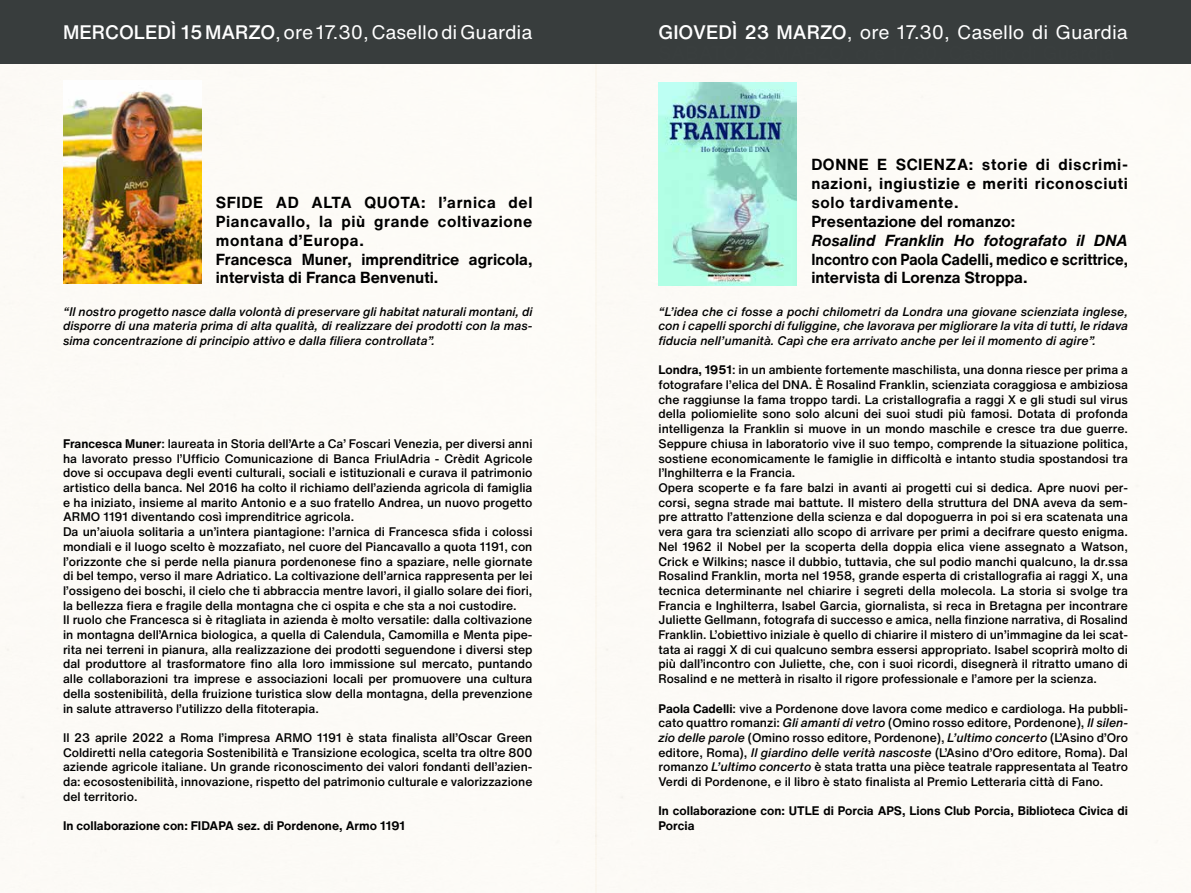
<style>
.page{position:relative;width:1191px;height:893px;background:#fff}
.page>*{position:absolute;margin:0;border:0;box-sizing:border-box;transform-origin:0 0}
.t1{font:19.25px "Helvetica Now Text";color:#fff}
.t2{font:700 15.75px/18.9px "Helvetica Now Text";color:#000}
.t3{font:700 15.75px/18.9px "Helvetica Now Text";letter-spacing:.04em;color:#000}
.t4{font:700 15.75px/18.9px "Helvetica Now Text";color:#000;scale:.94 1}
.t5{font:italic 700 15.75px "Helvetica Now Text";color:#000}
.t6{font:500 12.25px/14.7px "Helvetica Now Text";color:#000}
.t7{font:italic 500 12.25px/14.7px "Helvetica Now Text";color:#000;text-align:justify}
.t8{font:700 12.25px/14.7px "Helvetica Now Text";color:#000}
.s1{font-weight:500}
.s2{font-weight:700}
.s3{font-style:italic}
</style>
<div class="page">
<img style="left:0;top:63px;width:1191px;height:830px">
<div style="left:0;top:0;width:1191px;height:63px;background:#383d3d"></div>
<img style="left:63px;top:81px;width:138px;height:203px">
<img style="left:658px;top:82px;width:139px;height:203px">
<h1 class="t1" style="left:63px;top:18px;width:471px"><span class="s1">MERCOLEDÌ 15 MARZO</span>, ore 17.30, Casello di Guardia</h1>
<h1 class="t1" style="left:658px;top:18px;width:471px"><span class="s1">GIOVEDÌ 23 MARZO</span>, ore 17.30, Casello di Guardia</h1>
<p class="t2" style="left:216px;top:192px;width:318px">SFIDE AD ALTA QUOTA: l’arnica del Piancavallo, la più grande coltivazione montana d’Europa.<br>Francesca Muner, imprenditrice agricola, intervista di Franca Benvenuti.</p>
<p class="t7" style="left:63px;top:304px;width:471px">“Il nostro progetto nasce dalla volontà di preservare gli habitat naturali montani, di disporre di una materia prima di alta qualità, di realizzare dei prodotti con la mas&shy;sima concentrazione di principio attivo e dalla filiera controllata”.</p>
<p class="t6" style="left:63px;top:436px;width:471px"><span class="s2">Francesca Muner</span>: laureata in Storia dell’Arte a Ca’ Foscari Venezia, per diversi anni ha lavorato presso l’Ufficio Comunicazione di Banca FriulAdria - Crèdit Agricole dove si occupava degli eventi culturali, sociali e istituzionali e curava il patrimonio artistico della banca. Nel 2016 ha colto il richiamo dell’azienda agricola di famiglia e ha iniziato, insieme al marito Antonio e a suo fratello Andrea, un nuovo progetto ARMO 1191 diventando così imprenditrice agricola.<br>Da un’aiuola solitaria a un’intera piantagione: l’arnica di Francesca sfida i colossi mondiali e il luogo scelto è mozzafiato, nel cuore del Piancavallo a quota 1191, con l’orizzonte che si perde nella pianura pordenonese fino a spaziare, nelle giornate di bel tempo, verso il mare Adriatico. La coltivazione dell’arnica rappresenta per lei l’ossigeno dei boschi, il cielo che ti abbraccia mentre lavori, il giallo solare dei fiori, la bellezza fiera e fragile della montagna che ci ospita e che sta a noi custodire.<br>Il ruolo che Francesca si è ritagliata in azienda è molto versatile: dalla coltivazione in montagna dell’Arnica biologica, a quella di Calendula, Camomilla e Menta pipe&shy;rita nei terreni in pianura, alla realizzazione dei prodotti seguendone i diversi step dal produttore al trasformatore fino alla loro immissione sul mercato, puntando alle collaborazioni tra imprese e associazioni locali per promuovere una cultura della sostenibilità, della fruizione turistica slow della montagna, della prevenzione in salute attraverso l’utilizzo della fitoterapia.</p>
<p class="t6" style="left:63px;top:730px;width:471px;text-align:justify">Il 23 aprile 2022 a Roma l’impresa ARMO 1191 è stata finalista all’Oscar Green Coldiretti nella categoria Sostenibilità e Transizione ecologica, scelta tra oltre 800 aziende agricole italiane. Un grande riconoscimento dei valori fondanti dell’azien&shy;da: ecosostenibilità, innovazione, rispetto del patrimonio culturale e valorizzazione del territorio.</p>
<p class="t8" style="left:63px;top:818px;width:343px">In collaborazione con: FIDAPA sez. di Pordenone, Armo 1191</p>
<p class="t3" style="left:811px;top:155px;width:318px">DONNE E SCIENZA: storie di discrimi&shy;nazioni, ingiustizie e meriti riconosciuti solo tardivamente.<br>Presentazione del romanzo:</p>
<p class="t5" style="left:811px;top:228px;width:318px">Rosalind Franklin Ho fotografato il DNA</p>
<p class="t4" style="left:811px;top:249px;width:338px">Incontro con Paola Cadelli, medico e scrittrice, intervista di Lorenza Stroppa.</p>
<p class="t7" style="left:658px;top:304px;width:471px">“L’idea che ci fosse a pochi chilometri da Londra una giovane scienziata inglese, con i capelli sporchi di fuliggine, che lavorava per migliorare la vita di tutti, le ridava fiducia nell’umanità. Capì che era arrivato anche per lei il momento di agire”.</p>
<p class="t6" style="left:658px;top:362px;width:471px"><span class="s2">Londra, 1951</span>: in un ambiente fortemente maschilista, una donna riesce per prima a fotografare l’elica del DNA. È Rosalind Franklin, scienziata coraggiosa e ambiziosa che raggiunse la fama troppo tardi. La cristallografia a raggi X e gli studi sul virus della poliomielite sono solo alcuni dei suoi studi più famosi. Dotata di profonda intelligenza la Franklin si muove in un mondo maschile e cresce tra due guerre.<br>Seppure chiusa in laboratorio vive il suo tempo, comprende la situazione politica, sostiene economicamente le famiglie in difficoltà e intanto studia spostandosi tra l’Inghilterra e la Francia.<br>Opera scoperte e fa fare balzi in avanti ai progetti cui si dedica. Apre nuovi per&shy;corsi, segna strade mai battute. Il mistero della struttura del DNA aveva da sem&shy;pre attratto l’attenzione della scienza e dal dopoguerra in poi si era scatenata una vera gara tra scienziati allo scopo di arrivare per primi a decifrare questo enigma.<br>Nel 1962 il Nobel per la scoperta della doppia elica viene assegnato a Watson, Crick e Wilkins; nasce il dubbio, tuttavia, che sul podio manchi qualcuno, la dr.ssa Rosalind Franklin, morta nel 1958, grande esperta di cristallografia ai raggi X, una tecnica determinante nel chiarire i segreti della molecola. La storia si svolge tra Francia e Inghilterra, Isabel Garcia, giornalista, si reca in Bretagna per incontrare Juliette Gellmann, fotografa di successo e amica, nella finzione narrativa, di Rosalind Franklin. L’obiettivo iniziale è quello di chiarire il mistero di un’immagine da lei scat&shy;tata ai raggi X di cui qualcuno sembra essersi appropriato. Isabel scoprirà molto di più dall’incontro con Juliette, che, con i suoi ricordi, disegnerà il ritratto umano di Rosalind e ne metterà in risalto il rigore professionale e l’amore per la scienza.</p>
<p class="t6" style="left:658px;top:700px;width:471px;text-align:justify"><span class="s2">Paola Cadelli</span>: vive a Pordenone dove lavora come medico e cardiologa. Ha pubbli&shy;cato quattro romanzi: <span class="s3">Gli amanti di vetro</span> (Omino rosso editore, Pordenone), <span class="s3">Il silen&shy;zio delle parole</span> (Omino rosso editore, Pordenone), <span class="s3">L’ultimo concerto</span> (L’Asino d’Oro editore, Roma), <span class="s3">Il giardino delle verità nascoste</span> (L’Asino d’Oro editore, Roma). Dal romanzo <span class="s3">L’ultimo concerto</span> è stata tratta una pièce teatrale rappresentata al Teatro Verdi di Pordenone, e il libro è stato finalista al Premio Letteraria città di Fano.</p>
<p class="t8" style="left:658px;top:803px;width:471px">In collaborazione con: UTLE di Porcia APS, Lions Club Porcia, Biblioteca Civica di<br>Porcia</p>
</div>
